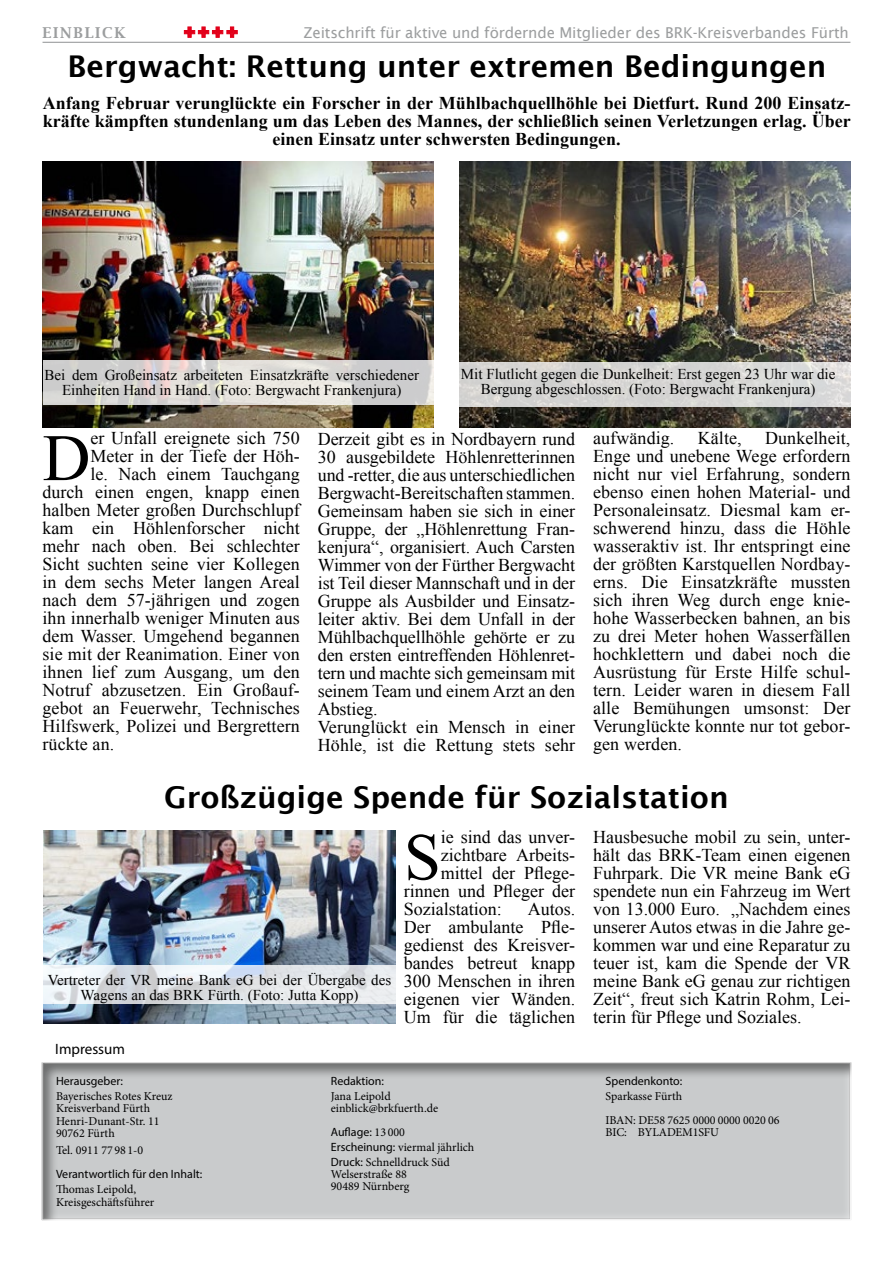
<style>
.page{position:relative;width:893px;height:1263px;background:#fff}
.page>*{position:absolute;margin:0;border:0;box-sizing:border-box;transform-origin:0 0}
.t1{font:66.3px "Times New Roman";color:#000}
.t2{font:600 30px "Lucida Sans";color:#000}
.t3{font:18px/18px "Times New Roman";color:#000;text-align:justify}
.t4{font:700 18px/18px "Times New Roman";color:#000;text-align:center}
.t5{font:15px/15px "Times New Roman";color:#000;text-align:center}
.t6{font:15px "Lucida Sans";letter-spacing:-.01em;color:#9c9e9f}
.t7{font:15px "Myriad Pro";color:#000}
.t8{font:600 15px "Lucida Bright";letter-spacing:.11em;color:#9c9e9f}
.t9{font:12px/12px "Minion Pro";color:#000}
.t10{font:12px "Myriad Pro";color:#000}
.s1{font-family:"Minion Pro"}
.s2{font-family:"Myriad Pro"}
</style>
<div class="page">
<div style="left:36px;top:1056px;width:822px;height:171px;background:#000;opacity:.51"></div>
<hr style="left:43px;top:42px;width:807px;height:1px;background:#9c9e9f">
<svg style="left:184px;top:27px;width:53px;height:11px"></svg>
<img style="left:43px;top:161px;width:390px;height:266px">
<img style="left:459px;top:161px;width:391px;height:266px">
<svg style="left:43px;top:361px;width:391px;height:44px;background:#dad7d4"></svg>
<div style="left:457px;top:362px;width:393px;height:44px;background:#d6d6d4"></div>
<img style="left:44px;top:831px;width:351px;height:193px">
<svg style="left:43px;top:965px;width:352px;height:39px"></svg>
<p class="t8" style="left:43px;top:24px;width:85px">EINBLICK</p>
<p class="t6" style="left:304px;top:24px;width:547px">Zeitschrift für aktive und fördernde Mitglieder des BRK-Kreisverbandes Fürth</p>
<h2 class="t2" style="left:68px;top:50px;width:760px">Bergwacht: Rettung unter extremen Bedingungen</h2>
<p class="t4" style="left:43px;top:94px;width:809px">Anfang Februar verunglückte ein Forscher in der Mühlbachquellhöhle bei Dietfurt. Rund 200 Einsatz&shy;kräfte kämpften stundenlang um das Leben des Mannes, der schließlich seinen Verletzungen erlag. Über einen Einsatz unter schwersten Bedingungen.</p>
<p class="t5" style="left:44px;top:367px;width:376px">Bei dem Großeinsatz arbeiteten Einsatzkräfte verschiedener<br>Einheiten Hand in Hand. (Foto: Bergwacht Frankenjura)</p>
<p class="t5" style="left:461px;top:366px;width:376px">Mit Flutlicht gegen die Dunkelheit: Erst gegen 23 Uhr war die<br>Bergung abgeschlossen. (Foto: Bergwacht Frankenjura)</p>
<h1 class="t1" style="left:43px;top:411px;width:49px">D</h1>
<p class="t3" style="left:90px;top:428px;width:211px">er Unfall ereignete sich 750</p>
<p class="t3" style="left:90px;top:446px;width:211px">Meter in der Tiefe der Höh-</p>
<p class="t3" style="left:90px;top:464px;width:211px">le. Nach einem Tauchgang</p>
<p class="t3" style="left:43px;top:482px;width:259px">durch einen engen, knapp einen</p>
<p class="t3" style="left:43px;top:500px;width:259px">halben Meter großen Durchschlupf</p>
<p class="t3" style="left:43px;top:518px;width:259px">kam ein Höhlenforscher nicht</p>
<p class="t3" style="left:43px;top:536px;width:259px">mehr nach oben. Bei schlechter</p>
<p class="t3" style="left:43px;top:554px;width:259px">Sicht suchten seine vier Kollegen</p>
<p class="t3" style="left:43px;top:572px;width:259px">in dem sechs Meter langen Areal</p>
<p class="t3" style="left:43px;top:590px;width:259px">nach dem 57-jährigen und zogen</p>
<p class="t3" style="left:43px;top:608px;width:259px">ihn innerhalb weniger Minuten aus</p>
<p class="t3" style="left:43px;top:626px;width:259px">dem Wasser. Umgehend begannen</p>
<p class="t3" style="left:43px;top:644px;width:259px">sie mit der Reanimation. Einer von</p>
<p class="t3" style="left:43px;top:662px;width:259px">ihnen lief zum Ausgang, um den</p>
<p class="t3" style="left:43px;top:680px;width:259px">Notruf abzusetzen. Ein Großauf-</p>
<p class="t3" style="left:43px;top:698px;width:259px">gebot an Feuerwehr, Technisches</p>
<p class="t3" style="left:43px;top:716px;width:259px">Hilfswerk, Polizei und Bergrettern</p>
<p class="t3" style="left:43px;top:734px;width:73px">rückte an.</p>
<p class="t3" style="left:318px;top:429px;width:259px;text-align:left">Derzeit gibt es in Nordbayern rund 30 ausgebildete Höhlenretterinnen und -retter, die aus unterschiedlichen Bergwacht-Bereitschaften stammen.<br>Gemeinsam haben sie sich in einer Gruppe, der „Höhlenrettung Fran&shy;kenjura“, organisiert. Auch Carsten Wimmer von der Fürther Bergwacht ist Teil dieser Mannschaft und in der Gruppe als Ausbilder und Einsatz&shy;leiter aktiv. Bei dem Unfall in der Mühlbachquellhöhle gehörte er zu den ersten eintreffenden Höhlenret&shy;tern und machte sich gemeinsam mit seinem Team und einem Arzt an den Abstieg.<br>Verunglückt ein Mensch in einer Höhle, ist die Rettung stets sehr</p>
<p class="t3" style="left:593px;top:428px;width:83px">aufwändig.</p>
<p class="t3" style="left:698px;top:428px;width:45px">Kälte,</p>
<p class="t3" style="left:593px;top:428px;width:259px;text-indent:172px">Dunkelheit, Enge und unebene Wege erfordern nicht nur viel Erfahrung, sondern ebenso einen hohen Material- und Personaleinsatz. Diesmal kam er&shy;schwerend hinzu, dass die Höhle wasseraktiv ist. Ihr entspringt eine der größten Karstquellen Nordbay&shy;erns. Die Einsatzkräfte mussten sich ihren Weg durch enge knie&shy;hohe Wasserbecken bahnen, an bis zu drei Meter hohen Wasserfällen hochklettern und dabei noch die Ausrüstung für Erste Hilfe schul&shy;tern. Leider waren in diesem Fall alle Bemühungen umsonst: Der Verunglückte konnte nur tot gebor&shy;gen werden.</p>
<h2 class="t2" style="left:164px;top:780px;width:566px">Großzügige Spende für Sozialstation</h2>
<p class="t5" style="left:48px;top:972px;width:345px">Vertreter der VR meine Bank eG bei der Übergabe des<br>Wagens an das BRK Fürth. (Foto: Jutta Kopp)</p>
<p class="t7" style="left:55px;top:1040px;width:71px">Impressum</p>
<h1 class="t1" style="left:404px;top:810px;width:38px">S</h1>
<p class="t3" style="left:441px;top:828px;width:136px">ie sind das unver-</p>
<p class="t3" style="left:441px;top:846px;width:136px">zichtbare Arbeits-</p>
<p class="t3" style="left:441px;top:864px;width:136px">mittel der Pflege-</p>
<p class="t3" style="left:404px;top:882px;width:173px">rinnen und Pfleger der</p>
<p class="t3" style="left:404px;top:900px;width:100px">Sozialstation:</p>
<p class="t3" style="left:404px;top:900px;width:173px;text-indent:124px">Autos.<br>Der ambulante Pfle&shy;gedienst des Kreisver&shy;bandes betreut knapp 300 Menschen in ihren eigenen vier Wänden.<br>Um für die täglichen</p>
<p class="t10" style="left:56px;top:1073px;width:68px">Herausgeber:</p>
<p class="t9" style="left:56px;top:1090px;width:118px">Bayerisches Rotes Kreuz<br>Kreisverband Fürth</p>
<p class="t9" style="left:56px;top:1115px;width:105px">Henri-Dunant-Str. 11<br>90762 Fürth</p>
<p class="t9" style="left:56px;top:1144px;width:89px">Tel. 0911 77 98 1-0</p>
<p class="t10" style="left:56px;top:1166px;width:148px">Verantwortlich für den Inhalt:</p>
<p class="t9" style="left:56px;top:1182px;width:100px;line-height:13.5px">Thomas Leipold,<br>Kreisgeschäftsführer</p>
<p class="t10" style="left:331px;top:1073px;width:55px">Redaktion:</p>
<p class="t9" style="left:331px;top:1090px;width:109px">Jana Leipold einblick@brkfuerth.de</p>
<p class="t10" style="left:331px;top:1124px;width:76px">Auflage: <span class="s1">13 000</span></p>
<p class="t9" style="left:331px;top:1139px;width:145px;line-height:15px"><span class="s2">Erscheinung:</span> viermal jährlich<br><span class="s2">Druck:</span> Schnelldruck Süd</p>
<p class="t9" style="left:331px;top:1168px;width:80px">Welserstraße 88<br>90489 Nürnberg</p>
<p class="t3" style="left:593px;top:828px;width:259px">Hausbesuche mobil zu sein, unter&shy;hält das BRK-Team einen eigenen Fuhrpark. Die VR meine Bank eG spendete nun ein Fahrzeug im Wert von 13.000 Euro. „Nachdem eines unserer Autos etwas in die Jahre ge&shy;kommen war und eine Reparatur zu teuer ist, kam die Spende der VR meine Bank eG genau zur richtigen Zeit“, freut sich Katrin Rohm, Lei&shy;terin für Pflege und Soziales.</p>
<p class="t10" style="left:606px;top:1073px;width:78px">Spendenkonto:</p>
<p class="t9" style="left:606px;top:1084px;width:176px;line-height:24px">Sparkasse Fürth<br>IBAN: DE58 7625 0000 0000 0020 06</p>
<p class="t9" style="left:606px;top:1126px;width:115px">BIC: BYLADEM1SFU</p>
</div>
